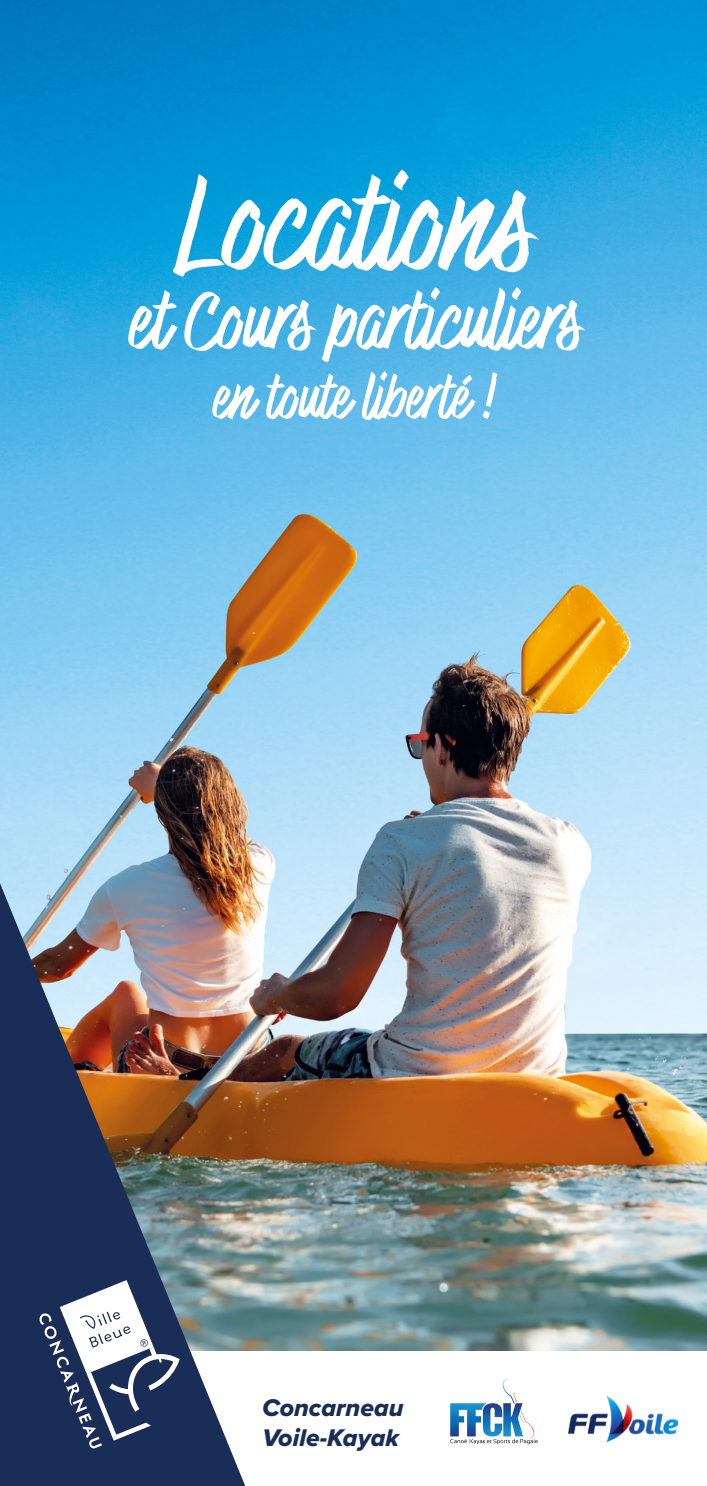
<style>
.page{position:relative;width:707px;height:1486px;background:#fff}
.page>*{position:absolute;margin:0;border:0;box-sizing:border-box;transform-origin:0 0}
.t1{font:121.25px "Highest Praise";letter-spacing:.005em;color:#fff}
.t2{font:75px "Highest Praise";color:#fff}
.t3{font:57.5px "Highest Praise";color:#fff}
.t4{font:25px "Proxima Nova Extrabld It";color:#1a2d56}
</style>
<div class="page">
<img style="left:0;top:0;width:707px;height:1350px">
<img style="left:0;top:843px;width:261px;height:643px">
<svg style="left:39px;top:1280px;width:141px;height:168px"></svg>
<img style="left:568px;top:1396px;width:109px;height:46px">
<svg style="left:450px;top:1379px;width:88px;height:65px"></svg>
<p class="t1" style="left:178px;top:143px;width:355px">Locations</p>
<p class="t2" style="left:128px;top:271px;width:454px">et Cours particuliers</p>
<p class="t3" style="left:212px;top:359px;width:286px">en toute liberté !</p>
<p class="t4" style="left:262px;top:1388px;width:143px">Concarneau</p>
<p class="t4" style="left:262px;top:1418px;width:138px">Voile-Kayak</p>
</div>
